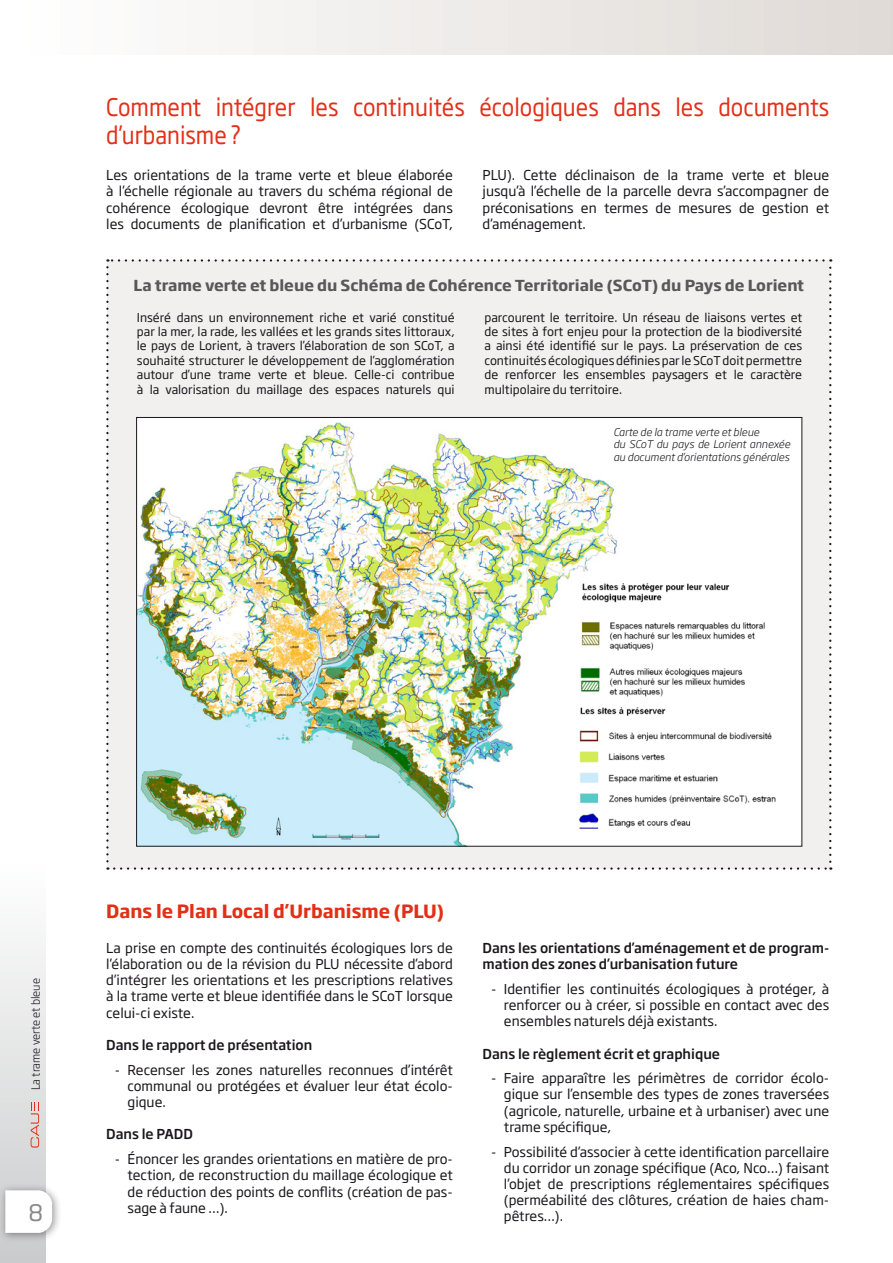
<style>
.page{position:relative;width:893px;height:1263px;background:#fff}
.page>*{position:absolute;margin:0;border:0;box-sizing:border-box;transform-origin:0 0}
.t1{font:24px/28.8px "Soho Gothic Std";color:#e42f18;scale:.9 1}
.t2{font:22.5px "Soho Gothic Std";color:#87888a}
.t3{font:700 18px "Soho Gothic Std";color:#e42f18}
.t4{font:700 15px "Soho Gothic Std";color:#58585a}
.t5{font:13.5px/16.2px "Soho Gothic Std";color:#1a171c;text-align:justify}
.t6{font:500 13.5px/16.2px "Soho Gothic Std";color:#1a171c}
.t7{font:12px/14.4px "Soho Gothic Std";color:#1a171c;text-align:justify}
.t8{font:300 11.25px "Soho Gothic Std";color:#1a171c}
.t9{font:italic 300 10.5px/12.6px "Soho Gothic Std";color:#1a171c}
</style>
<div class="page">
<div style="left:106px;top:259px;width:725px;height:611px;background:#f2f0ef"></div>
<svg style="left:0;top:938px;width:46px;height:325px;fill:#e4e4e4"></svg>
<svg style="left:31px;top:1102px;width:8px;height:45px"></svg>
<div style="left:0;top:1184px;width:62px;height:58px;background:#1a171c;opacity:.44"></div>
<svg style="left:5px;top:1190px;width:47px;height:43px"></svg>
<div style="left:137px;top:417px;width:665px;height:430px;background:#fff"></div>
<img style="left:138px;top:422px;width:480px;height:423px">
<img style="left:578px;top:580px;width:187px;height:122px">
<img style="left:578px;top:706px;width:198px;height:128px">
<div style="left:0;top:0;width:893px;height:54px;background:linear-gradient(to right,#fff,#dfdad5)"></div>
<h1 class="t1" style="left:106px;top:93px;width:805px">Comment intégrer les continuités écologiques dans les documents d’urbanisme ?</h1>
<p class="t5" style="left:106px;top:167px;width:348px">Les orientations de la trame verte et bleue élaborée à l’échelle régionale au travers du schéma régional de cohérence écologique devront être intégrées dans les documents de planification et d’urbanisme (SCoT,</p>
<p class="t5" style="left:483px;top:167px;width:348px">PLU). Cette déclinaison de la trame verte et bleue jusqu’à l’échelle de la parcelle devra s’accompagner de préconisations en termes de mesures de gestion et d’aménagement.</p>
<p class="t4" style="left:134px;top:276px;width:672px">La trame verte et bleue du Schéma de Cohérence Territoriale (SCoT) du Pays de Lorient</p>
<p class="t7" style="left:137px;top:310px;width:319px">I nséré dans un environnement riche et varié constitué par la mer, la rade, les vallées et les grands sites littoraux, le pays de Lorient, à travers l’élaboration de son SCoT, a souhaité structurer le développement de l’agglomération autour d’une trame verte et bleue. Celle-ci contribue à la valorisation du maillage des espaces naturels qui</p>
<p class="t7" style="left:484px;top:310px;width:319px">parcourent le territoire. Un réseau de liaisons vertes et de sites à fort enjeu pour la protection de la biodiversité a ainsi été identifié sur le pays. La préservation de ces continuités écologiques définies par le SCoT doit permettre de renforcer les ensembles paysagers et le caractère multipolaire du territoire.</p>
<p class="t9" style="left:613px;top:426px;width:178px">Carte de la trame verte et bleue<br>du SCoT du pays de Lorient annexée au document d’orientations générales</p>
<p class="t8" style="left:29px;top:1090px;width:114px;rotate:-90deg">La trame verte et bleue</p>
<h2 class="t2" style="left:29px;top:1198px;width:16px">8</h2>
<h3 class="t3" style="left:106px;top:900px;width:339px">Dans le Plan Local d’Urbanisme (PLU)</h3>
<p class="t5" style="left:106px;top:940px;width:348px">La prise en compte des continuités écologiques lors de l’élaboration ou de la révision du PLU nécessite d’abord d’intégrer les orientations et les prescriptions relatives à la trame verte et bleue identifiée dans le SCoT lorsque celui-ci existe.</p>
<p class="t6" style="left:106px;top:1037px;width:208px">Dans le rapport de présentation</p>
<p class="t5" style="left:128px;top:1062px;width:327px;text-indent:-13px">- Recenser les zones naturelles reconnues d’intérêt communal ou protégées et évaluer leur état écolo&shy;gique.</p>
<p class="t6" style="left:106px;top:1126px;width:88px">Dans le PADD</p>
<p class="t5" style="left:128px;top:1151px;width:327px;text-indent:-13px">- Énoncer les grandes orientations en matière de pro&shy;tection, de reconstruction du maillage écologique et de réduction des points de conflits (création de pas&shy;sage à faune …).</p>
<p class="t6" style="left:483px;top:940px;width:348px">Dans les orientations d’aménagement et de program&shy;mation des zones d’urbanisation future</p>
<p class="t5" style="left:504px;top:981px;width:327px;text-indent:-13px">- Identifier les continuités écologiques à protéger, à renforcer ou à créer, si possible en contact avec des ensembles naturels déjà existants.</p>
<p class="t6" style="left:483px;top:1045px;width:239px">Dans le règlement écrit et graphique</p>
<p class="t5" style="left:504px;top:1070px;width:327px;text-indent:-13px">- Faire apparaître les périmètres de corridor écolo&shy;gique sur l’ensemble des types de zones traversées (agricole, naturelle, urbaine et à urbaniser) avec une trame spécifique,</p>
<p class="t5" style="left:504px;top:1144px;width:327px;text-indent:-13px">- Possibilité d’associer à cette identification parcellaire du corridor un zonage spécifique (Aco, Nco…) faisant l’objet de prescriptions réglementaires spécifiques (perméabilité des clôtures, création de haies cham&shy;pêtres…).</p>
</div>
